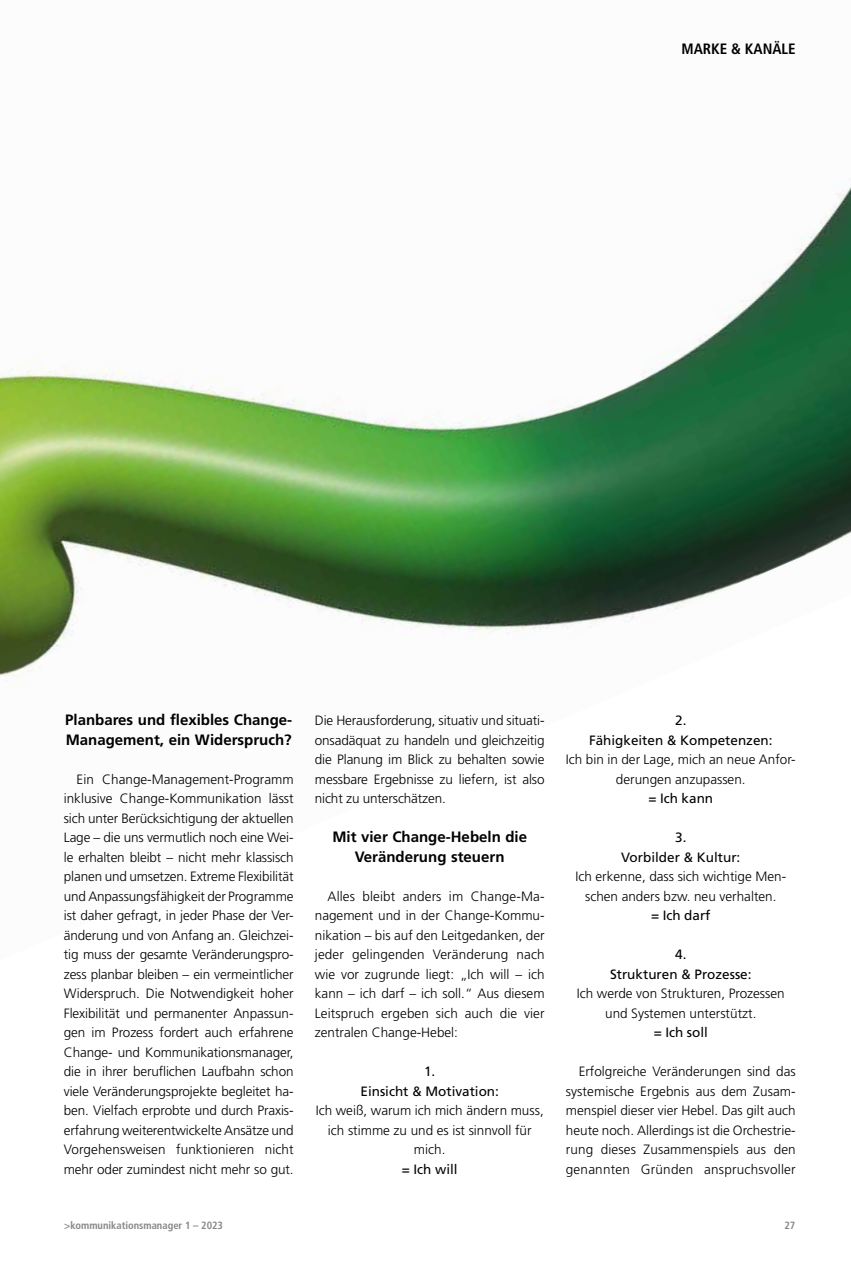
<style>
.page{position:relative;width:851px;height:1263px;background:#fff}
.page>*{position:absolute;margin:0;border:0;box-sizing:border-box;transform-origin:0 0}
.t1{font:700 15px/19.5px "Frutiger LT Std";color:#000;text-align:center}
.t2{font:700 condensed 15px "Frutiger LT Std";color:#000}
.t3{font:300 13.5px/19.5px "Frutiger LT Std";color:#000;text-align:center}
.t4{font:13.5px/19.5px "Frutiger LT Std";color:#000;text-align:center}
.t5{font:700 condensed 10.5px "Frutiger LT Std";color:#878786}
</style>
<div class="page">
<img style="left:0;top:187px;width:850px;height:490px">
<p class="t2" style="left:681px;top:40px;width:116px">MARKE &amp; KANÄLE</p>
<p class="t1" style="left:65px;top:710px;width:228px;text-align:left">Planbares und flexibles Change-<br>Management, ein Widerspruch?</p>
<p class="t3" style="left:64px;top:770px;width:231px;text-align:justify;text-indent:13px">Ein Change-Management-Programm inklusive Change-Kommunikation lässt sich unter Berücksichtigung der aktuellen Lage – die uns vermutlich noch eine Wei&shy;le erhalten bleibt – nicht mehr klassisch planen und umsetzen. Extreme Flexibilität und Anpassungsfähigkeit der Programme ist daher gefragt, in jeder Phase der Ver&shy;änderung und von Anfang an. Gleichzei&shy;tig muss der gesamte Veränderungspro&shy;zess planbar bleiben – ein vermeintlicher Widerspruch. Die Notwendigkeit hoher Flexibilität und permanenter Anpassun&shy;gen im Prozess fordert auch erfahrene Change- und Kommunikationsmanager, die in ihrer beruflichen Laufbahn schon viele Veränderungsprojekte begleitet ha&shy;ben. Vielfach erprobte und durch Praxis&shy;erfahrung weiterentwickelte Ansätze und Vorgehensweisen funktionieren nicht mehr oder zumindest nicht mehr so gut.</p>
<p class="t3" style="left:315px;top:711px;width:231px;text-align:justify">Die Herausforderung, situativ und situati&shy;onsadäquat zu handeln und gleichzeitig die Planung im Blick zu behalten sowie messbare Ergebnisse zu liefern, ist also nicht zu unterschätzen.</p>
<p class="t1" style="left:332px;top:827px;width:196px">Mit vier Change-Hebeln die<br>Veränderung steuern</p>
<p class="t3" style="left:315px;top:887px;width:231px;text-align:justify;text-indent:13px">Alles bleibt anders im Change-Ma&shy;nagement und in der Change-Kommu&shy;nikation – bis auf den Leitgedanken, der jeder gelingenden Veränderung nach wie vor zugrunde liegt: „Ich will – ich kann – ich darf – ich soll.“ Aus diesem Leitspruch ergeben sich auch die vier zentralen Change-Hebel:</p>
<p class="t4" style="left:360px;top:1062px;width:140px">1.<br>Einsicht &amp; Motivation:</p>
<p class="t3" style="left:315px;top:1101px;width:229px">Ich weiß, warum ich mich ändern muss, ich stimme zu und es ist sinnvoll für mich.</p>
<p class="t4" style="left:402px;top:1159px;width:57px">= Ich will</p>
<p class="t4" style="left:589px;top:711px;width:185px">2.<br>Fähigkeiten &amp; Kompetenzen:</p>
<p class="t3" style="left:566px;top:750px;width:231px">Ich bin in der Lage, mich an neue Anfor&shy;derungen anzupassen.</p>
<p class="t4" style="left:648px;top:789px;width:66px">= Ich kann</p>
<p class="t4" style="left:621px;top:828px;width:120px">3.<br>Vorbilder &amp; Kultur:</p>
<p class="t3" style="left:575px;top:867px;width:212px">Ich erkenne, dass sich wichtige Men&shy;schen anders bzw. neu verhalten.</p>
<p class="t4" style="left:651px;top:906px;width:61px">= Ich darf</p>
<p class="t4" style="left:610px;top:945px;width:143px">4.<br>Strukturen &amp; Prozesse:</p>
<p class="t3" style="left:576px;top:984px;width:209px">Ich werde von Strukturen, Prozessen und Systemen unterstützt.</p>
<p class="t4" style="left:653px;top:1023px;width:56px">= Ich soll</p>
<p class="t3" style="left:566px;top:1062px;width:231px;text-align:justify;text-indent:13px">Erfolgreiche Veränderungen sind das systemische Ergebnis aus dem Zusam&shy;menspiel dieser vier Hebel. Das gilt auch heute noch. Allerdings ist die Orchestrie&shy;rung dieses Zusammenspiels aus den genannten Gründen anspruchsvoller</p>
<p class="t5" style="left:64px;top:1219px;width:160px">&gt;kommunikationsmanager 1 – 2023</p>
<p class="t5" style="left:784px;top:1219px;width:12px">27</p>
</div>
